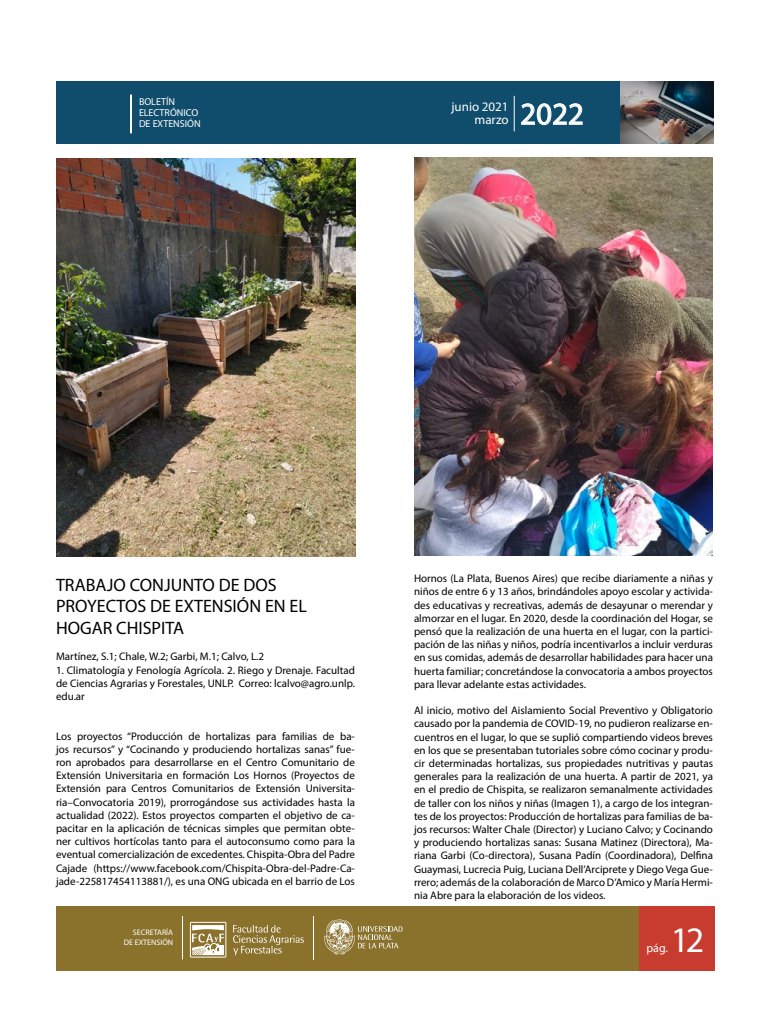
<style>
.page{position:relative;width:768px;height:1024px;background:#fff}
.page>*{position:absolute;margin:0;border:0;box-sizing:border-box;transform-origin:0 0}
.t1{font:36px "Myriad Pro";color:#fff}
.t2{font:31px "Myriad Pro";color:#fff}
.t3{font:18px/21.6px "Myriad Pro";color:#000}
.t4{font:13px/13px "Myriad Pro";color:#fff;text-align:right}
.t5{font:12px "Myriad Pro";color:#fff}
.t6{font:11px/13.2px "Myriad Pro";color:#000;text-align:justify}
.t7{font:10.1px/11px "Myriad Pro";color:#fff}
.t8{font:8px/9.6px "Myriad Pro";color:#fff;text-align:right}
</style>
<div class="page">
<div style="left:56px;top:906px;width:658px;height:65px;background:#8a712c"></div>
<div style="left:639px;top:906px;width:76px;height:65px;background:#c83c2f"></div>
<svg style="left:324px;top:920px;width:79px;height:35px"></svg>
<hr style="left:313px;top:916px;width:1px;height:44px;background:#fff">
<svg style="left:233px;top:925px;width:71px;height:30px"></svg>
<svg style="left:192px;top:925px;width:32px;height:33px"></svg>
<div style="left:190px;top:922px;width:36px;height:35px;border:1px solid #fff"></div>
<hr style="left:182px;top:916px;width:1px;height:43px;background:#fff">
<div style="left:56px;top:81px;width:658px;height:63px;background:#104d6c"></div>
<hr style="left:130px;top:95px;width:2px;height:38px;background:#fff">
<hr style="left:514px;top:96px;width:1px;height:35px;background:#fff">
<img style="left:620px;top:81px;width:94px;height:63px">
<svg style="left:521px;top:103px;width:62px;height:23px"></svg>
<img style="left:414px;top:157px;width:299px;height:399px">
<img style="left:56px;top:158px;width:299px;height:399px">
<p class="t7" style="left:139px;top:96px;width:63px">BOLETÍN<br>ELECTRÓNICO<br>DE EXTENSIÓN</p>
<p class="t4" style="left:451px;top:100px;width:59px">junio 2021 marzo</p>
<h2 class="t2" style="left:520px;top:95px;width:65px">2022</h2>
<h3 class="t3" style="left:56px;top:574px;width:252px">TRABAJO CONJUNTO DE DOS<br>PROYECTOS DE EXTENSIÓN EN EL<br>HOGAR CHISPITA</h3>
<p class="t6" style="left:56px;top:650px;width:210px">Martínez, S.1; Chale, W.2; Garbi, M.1; Calvo, L.2</p>
<p class="t6" style="left:56px;top:663px;width:301px">1. Climatología y Fenología Agrícola. 2. Riego y Drenaje. Facultad de Ciencias Agrarias y Forestales, UNLP. Correo: lcalvo@agro.unlp. edu.ar</p>
<p class="t6" style="left:56px;top:729px;width:301px">Los proyectos “Producción de hortalizas para familias de ba&shy;jos recursos” y “Cocinando y produciendo hortalizas sanas” fue&shy;ron aprobados para desarrollarse en el Centro Comunitario de Extensión Universitaria en formación Los Hornos (Proyectos de Extensión para Centros Comunitarios de Extensión Universita&shy;ria–Convocatoria 2019), prorrogándose sus actividades hasta la actualidad (2022). Estos proyectos comparten el objetivo de ca&shy;pacitar en la aplicación de técnicas simples que permitan obte&shy;ner cultivos hortícolas tanto para el autoconsumo como para la eventual comercialización de excedentes. Chispita-Obra del Padre Cajade (https://www.facebook.com/Chispita-Obra-del-Padre-Ca&shy;jade-225817454113881/), es una ONG ubicada en el barrio de Los</p>
<p class="t8" style="left:124px;top:928px;width:51px">SECRETARÍA<br>DE EXTENSIÓN</p>
<p class="t6" style="left:414px;top:572px;width:301px">Hornos (La Plata, Buenos Aires) que recibe diariamente a niñas y niños de entre 6 y 13 años, brindándoles apoyo escolar y activida&shy;des educativas y recreativas, además de desayunar o merendar y almorzar en el lugar. En 2020, desde la coordinación del Hogar, se pensó que la realización de una huerta en el lugar, con la partici&shy;pación de las niñas y niños, podría incentivarlos a incluir verduras en sus comidas, además de desarrollar habilidades para hacer una huerta familiar; concretándose la convocatoria a ambos proyectos para llevar adelante estas actividades.</p>
<p class="t6" style="left:414px;top:704px;width:301px">Al inicio, motivo del Aislamiento Social Preventivo y Obligatorio causado por la pandemia de COVID-19, no pudieron realizarse en&shy;cuentros en el lugar, lo que se suplió compartiendo videos breves en los que se presentaban tutoriales sobre cómo cocinar y produ&shy;cir determinadas hortalizas, sus propiedades nutritivas y pautas generales para la realización de una huerta. A partir de 2021, ya en el predio de Chispita, se realizaron semanalmente actividades de taller con los niños y niñas (Imagen 1), a cargo de los integran&shy;tes de los proyectos: Producción de hortalizas para familias de ba&shy;jos recursos: Walter Chale (Director) y Luciano Calvo; y Cocinando y produciendo hortalizas sanas: Susana Matinez (Directora), Ma&shy;riana Garbi (Co-directora), Susana Padín (Coordinadora), Delfina Guaymasi, Lucrecia Puig, Luciana Dell’Arciprete y Diego Vega Gue&shy;rrero; además de la colaboración de Marco D’Amico y María Hermi&shy;nia Abre para la elaboración de los videos.</p>
<h1 class="t1" style="left:671px;top:917px;width:35px">12</h1>
<p class="t5" style="left:646px;top:940px;width:23px">pág.</p>
</div>
